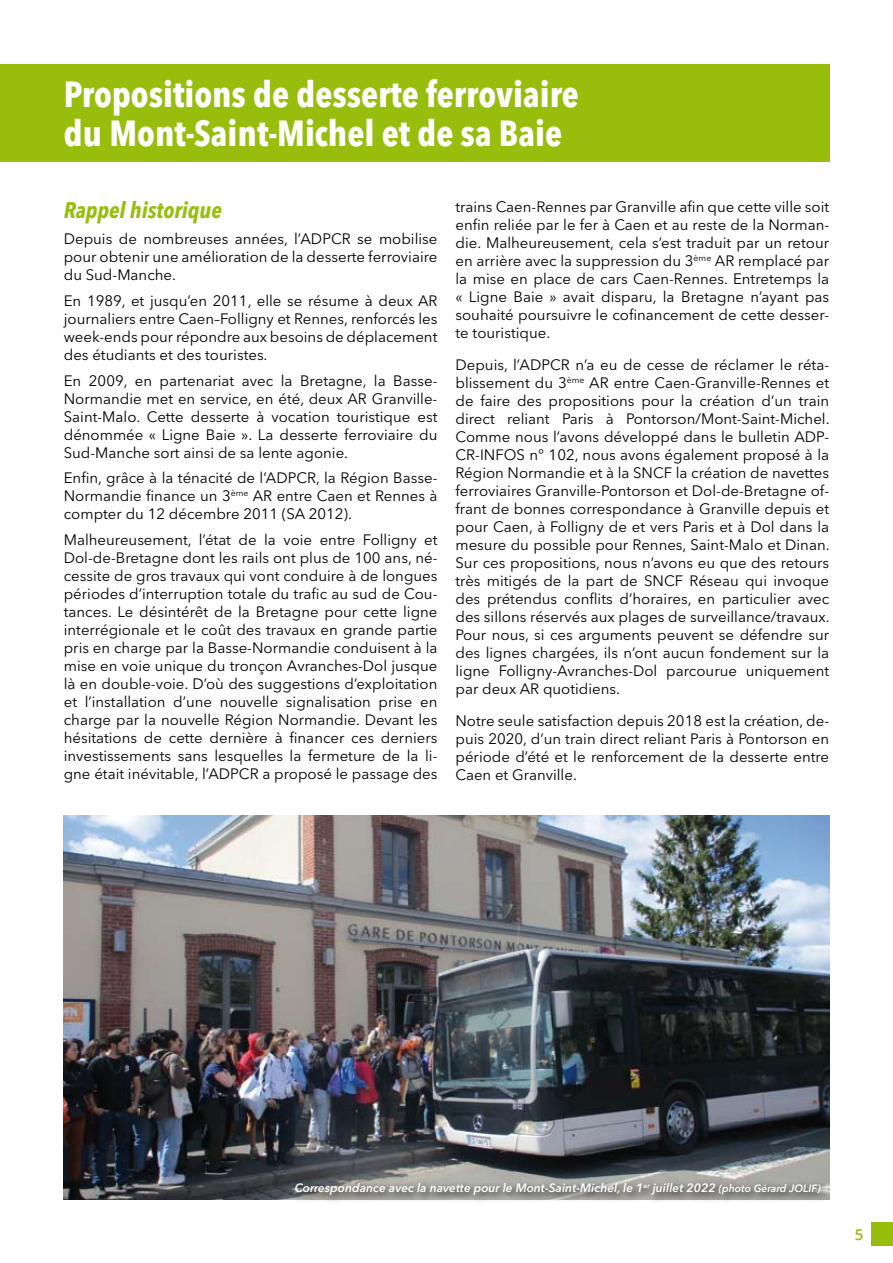
<style>
.page{position:relative;width:893px;height:1263px;background:#fff}
.page>*{position:absolute;margin:0;border:0;box-sizing:border-box;transform-origin:0 0}
.t1{font:700 condensed 36px/39px "Avenir Next LT Pro";color:#fff}
.t2{font:italic 700 condensed 22.5px "Avenir Next LT Pro";color:#97be0d}
.t3{font:15px/18px "Avenir Next LT Pro";color:#000;text-align:justify}
.t4{font:600 15px "Open Sans";color:#97be0d}
.t5{font:italic 600 12px "Avenir Next LT Pro";color:#fff}
.s1{font-size:10.5px}
</style>
<div class="page">
<div style="left:871px;top:1222px;width:22px;height:24px;background:#97be0d"></div>
<div style="left:0;top:64px;width:829px;height:97px;background:#97be0d"></div>
<img style="left:64px;top:815px;width:765px;height:384px">
<svg style="left:290px;top:1178px;width:540px;height:24px;background:#9b9b98"></svg>
<h1 class="t1" style="left:64px;top:74px;width:517px">Propositions de desserte ferroviaire du Mont-Saint-Michel et de sa Baie</h1>
<h2 class="t2" style="left:64px;top:196px;width:160px">Rappel historique</h2>
<p class="t3" style="left:64px;top:230px;width:375px">Depuis de nombreuses années, l’ADPCR se mobilise pour obtenir une amélioration de la desserte ferroviaire du Sud-Manche.</p>
<p class="t3" style="left:64px;top:292px;width:375px">En 1989, et jusqu’en 2011, elle se résume à deux AR journaliers entre Caen–Folligny et Rennes, renforcés les week-ends pour répondre aux besoins de déplacement des étudiants et des touristes.</p>
<p class="t3" style="left:64px;top:371px;width:375px">En 2009, en partenariat avec la Bretagne, la Basse-Normandie met en service, en été, deux AR Granville-Saint-Malo. Cette desserte à vocation touristique est dénommée « Ligne Baie ». La desserte ferroviaire du Sud-Manche sort ainsi de sa lente agonie.</p>
<p class="t3" style="left:64px;top:469px;width:375px">Enfin, grâce à la ténacité de l’ADPCR, la Région Basse-Normandie finance un 3<sup>ème</sup> AR entre Caen et Rennes à compter du 12 décembre 2011 (SA 2012).</p>
<p class="t3" style="left:64px;top:531px;width:375px">Malheureusement, l’état de la voie entre Folligny et Dol-de-Bretagne dont les rails ont plus de 100 ans, né&shy;cessite de gros travaux qui vont conduire à de longues périodes d’interruption totale du trafic au sud de Cou&shy;tances. Le désintérêt de la Bretagne pour cette ligne interrégionale et le coût des travaux en grande partie pris en charge par la Basse-Normandie conduisent à la mise en voie unique du tronçon Avranches-Dol jusque là en double-voie. D’où des suggestions d’exploitation et l’installation d’une nouvelle signalisation prise en charge par la nouvelle Région Normandie. Devant les hésitations de cette dernière à financer ces derniers investissements sans lesquelles la fermeture de la li&shy;gne était inévitable, l’ADPCR a proposé le passage des</p>
<p class="t3" style="left:455px;top:198px;width:375px">trains Caen-Rennes par Granville afin que cette ville soit enfin reliée par le fer à Caen et au reste de la Norman&shy;die. Malheureusement, cela s’est traduit par un retour en arrière avec la suppression du 3<sup>ème</sup> AR remplacé par la mise en place de cars Caen-Rennes. Entretemps la « Ligne Baie » avait disparu, la Bretagne n’ayant pas souhaité poursuivre le cofinancement de cette desser&shy;te touristique.</p>
<p class="t3" style="left:455px;top:356px;width:376px">Depuis, l’ADPCR n’a eu de cesse de réclamer le réta&shy;blissement du 3<sup>ème</sup> AR entre Caen-Granville-Rennes et de faire des propositions pour la création d’un train direct reliant Paris à Pontorson/Mont-Saint-Michel.<br>Comme nous l’avons développé dans le bulletin ADP-CR-INFOS n° 102, nous avons également proposé à la Région Normandie et à la SNCF la création de navettes ferroviaires Granville-Pontorson et Dol-de-Bretagne of&shy;frant de bonnes correspondance à Granville depuis et pour Caen, à Folligny de et vers Paris et à Dol dans la mesure du possible pour Rennes, Saint-Malo et Dinan.<br>Sur ces propositions, nous n’avons eu que des retours très mitigés de la part de SNCF Réseau qui invoque des prétendus conflits d’horaires, en particulier avec des sillons réservés aux plages de surveillance/travaux.<br>Pour nous, si ces arguments peuvent se défendre sur des lignes chargées, ils n’ont aucun fondement sur la ligne Folligny-Avranches-Dol parcourue uniquement par deux AR quotidiens.</p>
<p class="t3" style="left:455px;top:711px;width:375px">Notre seule satisfaction depuis 2018 est la création, de&shy;puis 2020, d’un train direct reliant Paris à Pontorson en période d’été et le renforcement de la desserte entre Caen et Granville.</p>
<p class="t5" style="left:295px;top:1180px;width:527px">Correspondance avec la navette pour le Mont-Saint-Michel, le 1<sup>er</sup> juillet 2022 <span class="s1">(photo Gérard JOLIF)</span></p>
<p class="t4" style="left:855px;top:1224px;width:10px">5</p>
</div>
